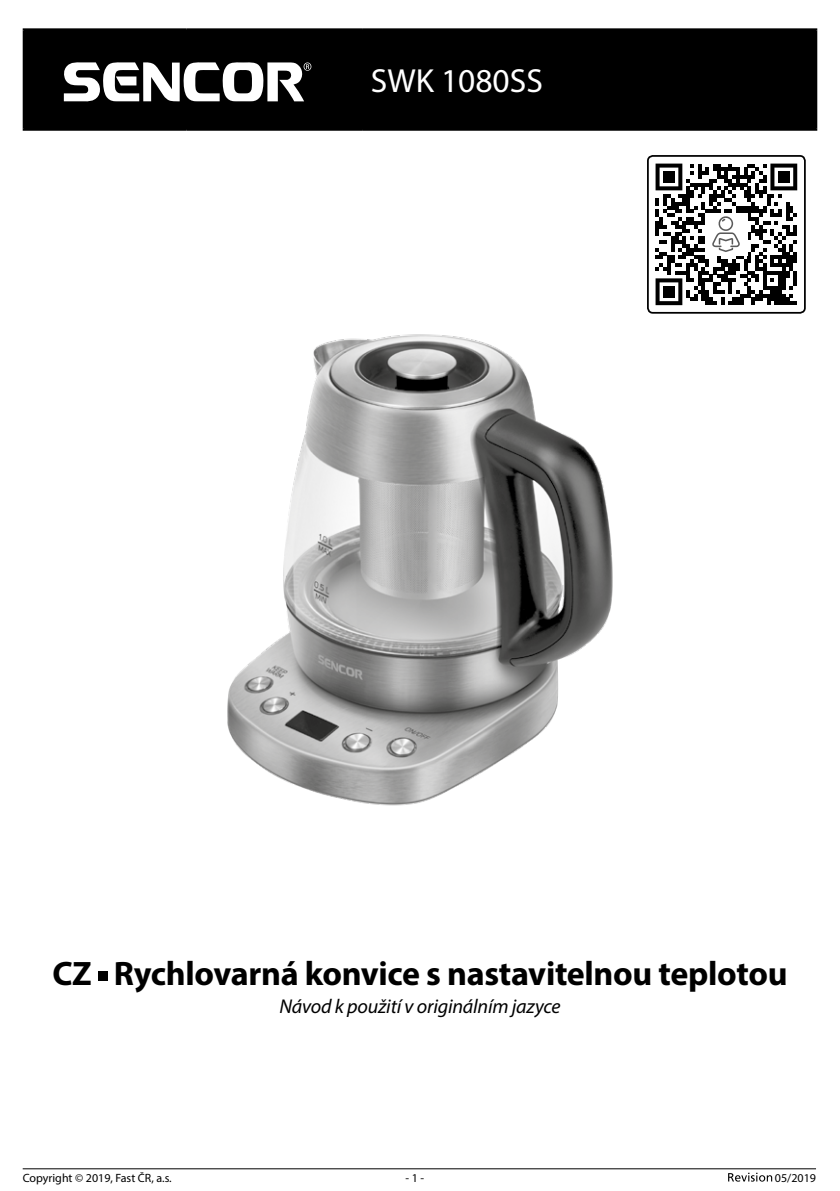
<style>
.page{position:relative;width:840px;height:1191px;background:#fff}
.page>*{position:absolute;margin:0;border:0;box-sizing:border-box;transform-origin:0 0}
.t1{font:700 34px "Myriad Pro";letter-spacing:-.01em;color:#000}
.t2{font:33.4px "Myriad Pro";color:#fff}
.t3{font:italic 20px "Myriad Pro";letter-spacing:-.01em;color:#000}
.t4{font:12px "Myriad Pro";color:#000}
</style>
<div class="page">
<svg style="left:728px;top:1172px;width:43px;height:9px"></svg>
<hr style="left:23px;top:1168px;width:792px;height:1px;background:#000">
<img style="left:227px;top:334px;width:386px;height:472px">
<div style="left:98px;top:971px;width:10px;height:10px;background:#000"></div>
<div style="left:25px;top:30px;width:789px;height:99px;background:#000"></div>
<hr style="left:23px;top:28px;width:163px;height:2px;background:#000">
<hr style="left:23px;top:30px;width:2px;height:99px;background:#000">
<hr style="left:186px;top:28px;width:176px;height:2px;background:#000">
<hr style="left:185px;top:30px;width:2px;height:99px;background:#000">
<hr style="left:362px;top:28px;width:454px;height:2px;background:#000">
<hr style="left:361px;top:30px;width:2px;height:99px;background:#000">
<hr style="left:814px;top:30px;width:2px;height:99px;background:#000">
<hr style="left:23px;top:129px;width:163px;height:2px;background:#000">
<hr style="left:186px;top:129px;width:176px;height:2px;background:#000">
<hr style="left:362px;top:129px;width:454px;height:2px;background:#000">
<svg style="left:63px;top:62px;width:248px;height:40px"></svg>
<div style="left:646px;top:155px;width:159px;height:159px;border:2px solid #000;border-radius:5px"></div>
<svg style="left:647px;top:156px;width:157px;height:157px"></svg>
<p class="t2" style="left:370px;top:60px;width:173px">SWK 1080SS</p>
<p class="t1" style="left:52px;top:951px;width:736px">CZ Rychlovarná konvice s nastavitelnou teplotou</p>
<p class="t3" style="left:279px;top:993px;width:283px">Návod k použití v originálním jazyce</p>
<p class="t4" style="left:23px;top:1170px;width:150px">Copyright © 2019, Fast ČR, a.s.</p>
<p class="t4" style="left:405px;top:1170px;width:20px">- 1 -</p>
<p class="t4" style="left:774px;top:1170px;width:43px">05/2019</p>
</div>
